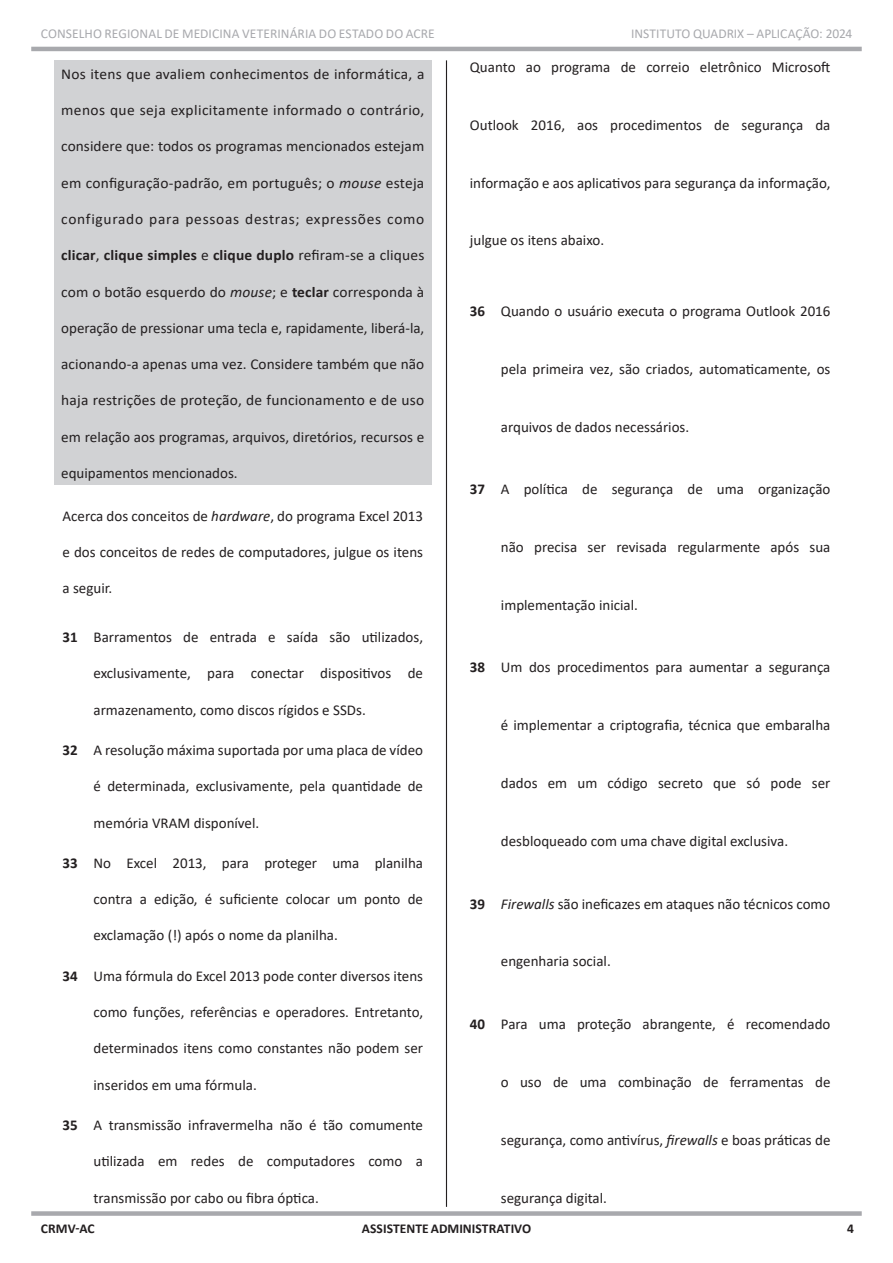
<style>
.page{position:relative;width:893px;height:1263px;background:#fff}
.page>*{position:absolute;margin:0;border:0;box-sizing:border-box;transform-origin:0 0}
.t1{font:15px "Calibri";color:#231f20}
.t2{font:700 15px "Calibri";letter-spacing:.01em;color:#231f20}
.t3{font:15px "Calibri";letter-spacing:.025em;color:#231f20}
.t4{font:15px "Calibri";letter-spacing:.045em;color:#231f20}
.t5{font:13.5px "Calibri";letter-spacing:.005em;color:#a8a9ad}
.t6{font:700 13.5px "Calibri";letter-spacing:.005em;color:#231f20}
.s1{font-style:italic}
.s2{font-weight:400}
.s3{font-weight:700}
</style>
<div class="page">
<hr style="left:31px;top:47px;width:831px;height:4px;background:#a8a9ad">
<hr style="left:446px;top:60px;width:1px;height:1147px;background:#231f20">
<div style="left:31px;top:1211px;width:831px;height:5px;background:#a8a9ad"></div>
<div style="left:54px;top:60px;width:378px;height:425px;background:#d1d2d4"></div>
<p class="t5" style="left:41px;top:24px;width:395px">CONSELHO REGIONAL DE MEDICINA VETERINÁRIA DO ESTADO DO ACRE</p>
<p class="t5" style="left:631px;top:24px;width:223px">INSTITUTO QUADRIX – APLICAÇÃO: 2024</p>
<p class="t1" style="left:61px;top:63px;width:365px">Nos itens que avaliem conhecimentos de informática, a</p>
<p class="t3" style="left:61px;top:100px;width:365px">menos que seja explicitamente informado o contrário,</p>
<p class="t1" style="left:61px;top:136px;width:364px">considere que: todos os programas mencionados estejam</p>
<p class="t1" style="left:61px;top:172px;width:365px">em configuração‑padrão, em português; o <span class="s1">mouse</span> esteja</p>
<p class="t4" style="left:61px;top:209px;width:365px">configurado para pessoas destras; expressões como</p>
<p class="t2" style="left:61px;top:245px;width:365px">clicar<span class="s2">,</span> clique simples <span class="s2">e</span> clique duplo <span class="s2">refiram‑se a cliques</span></p>
<p class="t1" style="left:61px;top:281px;width:365px">com o botão esquerdo do <span class="s1">mouse</span>; e <span class="s3">teclar</span> corresponda à</p>
<p class="t1" style="left:61px;top:317px;width:365px">operação de pressionar uma tecla e, rapidamente, liberá‑la,</p>
<p class="t1" style="left:61px;top:354px;width:365px">acionando‑a apenas uma vez. Considere também que não</p>
<p class="t1" style="left:61px;top:390px;width:365px">haja restrições de proteção, de funcionamento e de uso</p>
<p class="t1" style="left:61px;top:426px;width:365px">em relação aos programas, arquivos, diretórios, recursos e</p>
<p class="t1" style="left:61px;top:463px;width:178px">equipamentos mencionados.</p>
<p class="t1" style="left:63px;top:505px;width:362px">Acerca dos conceitos de <span class="s1">hardware</span>, do programa Excel 2013</p>
<p class="t1" style="left:63px;top:541px;width:362px">e dos conceitos de redes de computadores, julgue os itens</p>
<p class="t1" style="left:63px;top:578px;width:51px">a seguir.</p>
<p class="t1" style="left:63px;top:627px;width:362px"><span class="s3">31</span> Barramentos de entrada e saída são utilizados,</p>
<p class="t1" style="left:94px;top:663px;width:331px">exclusivamente, para conectar dispositivos de</p>
<p class="t1" style="left:94px;top:699px;width:274px">armazenamento, como discos rígidos e SSDs.</p>
<p class="t1" style="left:63px;top:740px;width:362px"><span class="s3">32</span> A resolução máxima suportada por uma placa de vídeo</p>
<p class="t1" style="left:94px;top:776px;width:331px">é determinada, exclusivamente, pela quantidade de</p>
<p class="t1" style="left:94px;top:812px;width:167px">memória VRAM disponível.</p>
<p class="t1" style="left:63px;top:853px;width:362px"><span class="s3">33</span> No Excel 2013, para proteger uma planilha</p>
<p class="t1" style="left:94px;top:889px;width:331px">contra a edição, é suficiente colocar um ponto de</p>
<p class="t1" style="left:94px;top:925px;width:246px">exclamação (!) após o nome da planilha.</p>
<p class="t1" style="left:63px;top:965px;width:362px"><span class="s3">34</span> Uma fórmula do Excel 2013 pode conter diversos itens</p>
<p class="t1" style="left:94px;top:1002px;width:331px">como funções, referências e operadores. Entretanto,</p>
<p class="t1" style="left:94px;top:1038px;width:331px">determinados itens como constantes não podem ser</p>
<p class="t1" style="left:94px;top:1074px;width:165px">inseridos em uma fórmula.</p>
<p class="t1" style="left:63px;top:1115px;width:362px"><span class="s3">35</span> A transmissão infravermelha não é tão comumente</p>
<p class="t1" style="left:94px;top:1151px;width:331px">utilizada em redes de computadores como a</p>
<p class="t1" style="left:94px;top:1187px;width:227px">transmissão por cabo ou fibra óptica.</p>
<p class="t1" style="left:470px;top:56px;width:362px">Quanto ao programa de correio eletrônico Microsoft</p>
<p class="t1" style="left:470px;top:114px;width:362px">Outlook 2016, aos procedimentos de segurança da</p>
<p class="t1" style="left:470px;top:172px;width:362px">informação e aos aplicativos para segurança da informação,</p>
<p class="t1" style="left:470px;top:230px;width:136px">julgue os itens abaixo.</p>
<p class="t1" style="left:470px;top:301px;width:362px"><span class="s3">36</span> Quando o usuário executa o programa Outlook 2016</p>
<p class="t1" style="left:501px;top:359px;width:331px">pela primeira vez, são criados, automaticamente, os</p>
<p class="t1" style="left:501px;top:417px;width:190px">arquivos de dados necessários.</p>
<p class="t1" style="left:470px;top:479px;width:362px"><span class="s3">37</span> A política de segurança de uma organização</p>
<p class="t1" style="left:501px;top:537px;width:331px">não precisa ser revisada regularmente após sua</p>
<p class="t1" style="left:501px;top:595px;width:139px">implementação inicial.</p>
<p class="t1" style="left:470px;top:657px;width:362px"><span class="s3">38</span> Um dos procedimentos para aumentar a segurança</p>
<p class="t1" style="left:501px;top:715px;width:331px">é implementar a criptografia, técnica que embaralha</p>
<p class="t1" style="left:501px;top:773px;width:331px">dados em um código secreto que só pode ser</p>
<p class="t1" style="left:501px;top:831px;width:289px">desbloqueado com uma chave digital exclusiva.</p>
<p class="t1" style="left:470px;top:893px;width:362px"><span class="s3">39</span> <span class="s1">Firewalls</span> são ineficazes em ataques não técnicos como</p>
<p class="t1" style="left:501px;top:951px;width:111px">engenharia social.</p>
<p class="t1" style="left:470px;top:1013px;width:362px"><span class="s3">40</span> Para uma proteção abrangente, é recomendado</p>
<p class="t1" style="left:501px;top:1071px;width:331px">o uso de uma combinação de ferramentas de</p>
<p class="t1" style="left:501px;top:1129px;width:331px">segurança, como antivírus, <span class="s1">firewalls</span> e boas práticas de</p>
<p class="t1" style="left:501px;top:1187px;width:108px">segurança digital.</p>
<p class="t6" style="left:41px;top:1219px;width:55px">CRMV-AC</p>
<p class="t6" style="left:362px;top:1219px;width:171px">ASSISTENTE ADMINISTRATIVO</p>
<p class="t6" style="left:847px;top:1219px;width:8px">4</p>
</div>
